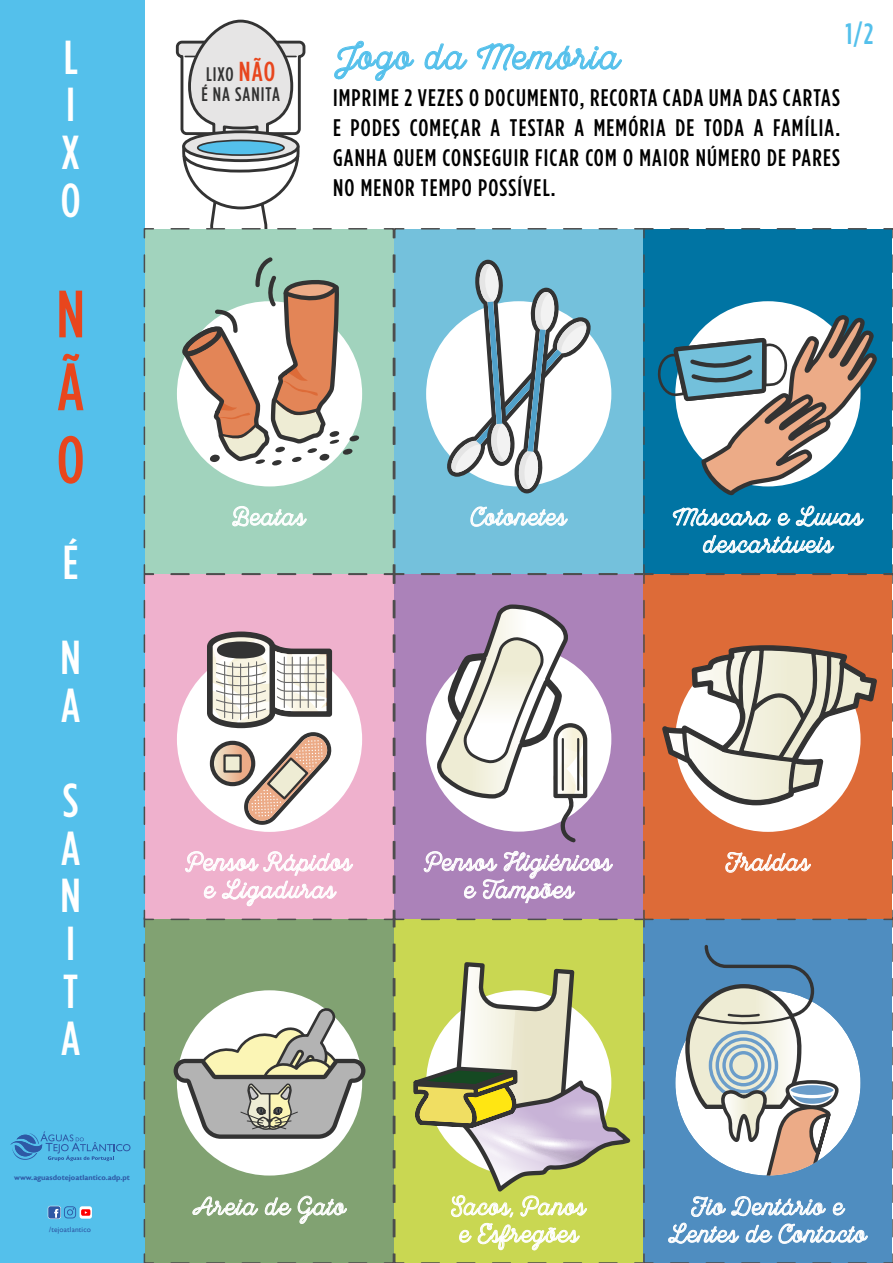
<style>
.page{position:relative;width:893px;height:1263px;background:#fff}
.page>*{position:absolute;margin:0;border:0;box-sizing:border-box;transform-origin:0 0}
.t1{font:500 66.75px/72.9px "Gotham Condensed";color:#e8461d;text-align:justify}
.t2{font:500 47.7px/47.7px "Gotham Condensed";color:#fff;text-align:justify}
.t3{font:36px "Local Brewery";letter-spacing:.05em;color:#54c0eb}
.t4{font:500 29.4px "Gotham Condensed";color:#54c0eb}
.t5{font:24.3px/27.5px "Local Brewery";letter-spacing:.05em;color:#fff;text-align:center}
.t6{font:500 24px/30px "Gotham Condensed";letter-spacing:.05em;color:#000;text-align:justify}
.t7{font:500 19.65px/20.9px "Gotham Condensed";letter-spacing:.05em;color:#333}
.t8{font:700 7.5px "Gill Sans";color:#2e58a5}
.t9{font:7.5px "Gill Sans";letter-spacing:.02em;color:#2e58a5}
.s1{font-size:27.45px;color:#e8461d}
</style>
<div class="page">
<svg style="left:334px;top:40px;width:80px;height:41px"></svg>
<svg style="left:424px;top:43px;width:44px;height:27px"></svg>
<svg style="left:477px;top:43px;width:145px;height:28px"></svg>
<div style="left:0;top:0;width:144px;height:1263px;background:#54c0eb"></div>
<svg style="left:10px;top:1131px;width:121px;height:30px"></svg>
<div style="left:145px;top:918px;width:249px;height:345px;background:#81a272"></div>
<div style="left:177px;top:990px;width:185px;height:185px;background:#fff;border-radius:50%"></div>
<svg style="left:174px;top:1007px;width:191px;height:135px"></svg>
<svg style="left:192px;top:1196px;width:66px;height:20px"></svg>
<svg style="left:265px;top:1195px;width:82px;height:29px"></svg>
<svg style="left:170px;top:1262px;width:197px;height:1px"></svg>
<svg style="left:143px;top:1252px;width:11px;height:11px"></svg>
<svg style="left:144px;top:935px;width:1px;height:302px"></svg>
<div style="left:145px;top:574px;width:249px;height:345px;background:#efb1cd"></div>
<svg style="left:185px;top:851px;width:168px;height:55px"></svg>
<svg style="left:170px;top:918px;width:198px;height:2px"></svg>
<svg style="left:143px;top:909px;width:11px;height:19px"></svg>
<svg style="left:144px;top:592px;width:1px;height:301px"></svg>
<div style="left:394px;top:229px;width:249px;height:344px;background:#74c1dc"></div>
<div style="left:426px;top:301px;width:185px;height:185px;background:#fff;border-radius:50%"></div>
<svg style="left:444px;top:260px;width:149px;height:233px"></svg>
<svg style="left:470px;top:506px;width:98px;height:21px"></svg>
<svg style="left:421px;top:228px;width:197px;height:2px"></svg>
<div style="left:394px;top:918px;width:249px;height:345px;background:#c9d752"></div>
<svg style="left:384px;top:1253px;width:21px;height:10px"></svg>
<svg style="left:393px;top:943px;width:2px;height:295px"></svg>
<div style="left:394px;top:574px;width:249px;height:345px;background:#ab82b9"></div>
<div style="left:426px;top:646px;width:185px;height:186px;background:#fff;border-radius:50%"></div>
<svg style="left:432px;top:604px;width:155px;height:238px"></svg>
<hr style="left:562px;top:739px;width:2px;height:51px;background:#333">
<hr style="left:577px;top:739px;width:2px;height:51px;background:#333">
<svg style="left:423px;top:851px;width:190px;height:52px"></svg>
<svg style="left:420px;top:918px;width:198px;height:2px"></svg>
<svg style="left:383px;top:909px;width:22px;height:19px"></svg>
<svg style="left:393px;top:599px;width:2px;height:295px"></svg>
<svg style="left:413px;top:573px;width:213px;height:2px"></svg>
<div style="left:644px;top:229px;width:248px;height:344px;background:#0074a3"></div>
<svg style="left:657px;top:310px;width:220px;height:244px"></svg>
<svg style="left:643px;top:246px;width:2px;height:310px"></svg>
<svg style="left:634px;top:228px;width:20px;height:11px"></svg>
<svg style="left:671px;top:228px;width:196px;height:2px"></svg>
<svg style="left:883px;top:228px;width:10px;height:11px"></svg>
<svg style="left:892px;top:255px;width:1px;height:294px"></svg>
<div style="left:644px;top:918px;width:248px;height:345px;background:#4f8dc0"></div>
<div style="left:675px;top:990px;width:185px;height:185px;background:#fff;border-radius:50%"></div>
<svg style="left:685px;top:945px;width:155px;height:230px"></svg>
<svg style="left:668px;top:1196px;width:200px;height:48px"></svg>
<svg style="left:883px;top:1253px;width:10px;height:10px"></svg>
<svg style="left:670px;top:1262px;width:196px;height:1px"></svg>
<svg style="left:413px;top:935px;width:241px;height:328px"></svg>
<svg style="left:892px;top:944px;width:1px;height:294px"></svg>
<div style="left:644px;top:574px;width:248px;height:345px;background:#dd6b38"></div>
<div style="left:675px;top:647px;width:185px;height:185px;background:#fff;border-radius:50%"></div>
<svg style="left:662px;top:645px;width:214px;height:161px"></svg>
<svg style="left:725px;top:852px;width:86px;height:21px"></svg>
<svg style="left:883px;top:909px;width:10px;height:19px"></svg>
<svg style="left:670px;top:918px;width:197px;height:2px"></svg>
<svg style="left:634px;top:909px;width:20px;height:19px"></svg>
<svg style="left:643px;top:592px;width:2px;height:310px"></svg>
<svg style="left:633px;top:563px;width:21px;height:22px"></svg>
<svg style="left:662px;top:573px;width:213px;height:2px"></svg>
<svg style="left:882px;top:564px;width:11px;height:20px"></svg>
<svg style="left:892px;top:600px;width:1px;height:294px"></svg>
<div style="left:48px;top:1206px;width:13px;height:13px;border:1px solid #fff;border-radius:2px"></div>
<div style="left:48px;top:1206px;width:12px;height:12px;background:#2e58a5;border-radius:2px"></div>
<svg style="left:54px;top:1209px;width:4px;height:9px"></svg>
<svg style="left:64px;top:1206px;width:12px;height:12px"></svg>
<svg style="left:80px;top:1206px;width:12px;height:13px"></svg>
<svg style="left:81px;top:1209px;width:9px;height:7px"></svg>
<svg style="left:175px;top:19px;width:131px;height:117px"></svg>
<svg style="left:184px;top:132px;width:114px;height:29px"></svg>
<div style="left:182px;top:130px;width:118px;height:32px;border:3px solid #333;border-radius:50%"></div>
<div style="left:197px;top:140px;width:88px;height:16px;border:2px solid #333;border-radius:50%"></div>
<div style="left:145px;top:229px;width:249px;height:344px;background:#a1d3bd"></div>
<svg style="left:383px;top:564px;width:22px;height:20px"></svg>
<svg style="left:143px;top:563px;width:12px;height:22px"></svg>
<svg style="left:144px;top:246px;width:1px;height:302px"></svg>
<svg style="left:143px;top:227px;width:11px;height:12px"></svg>
<svg style="left:162px;top:143px;width:214px;height:682px"></svg>
<svg style="left:383px;top:228px;width:22px;height:11px"></svg>
<svg style="left:393px;top:254px;width:2px;height:295px"></svg>
<p class="t4" style="left:845px;top:16px;width:30px">1/2</p>
<h2 class="t2" style="left:64px;top:33px;width:16px">L</h2>
<h3 class="t3" style="left:338px;top:35px;width:283px">Jogo da Memória</h3>
<h2 class="t2" style="left:61px;top:80px;width:21px">I X O</h2>
<p class="t7" style="left:201px;top:63px;width:80px">LIXO <span class="s1">NÃO<br></span>É NA SANITA</p>
<p class="t6" style="left:333px;top:83px;width:509px">IMPRIME 2 VEZES O DOCUMENTO, RECORTA CADA UMA DAS CARTAS E PODES COMEÇAR A TESTAR A MEMÓRIA DE TODA A FAMÍLIA.<br>GANHA QUEM CONSEGUIR FICAR COM O MAIOR NÚMERO DE PARES NO MENOR TEMPO POSSÍVEL.</p>
<h1 class="t1" style="left:56px;top:277px;width:30px">N Ã O</h1>
<h2 class="t2" style="left:61px;top:514px;width:22px;line-height:95.4px">É<br>N</h2>
<h2 class="t2" style="left:61px;top:657px;width:21px;line-height:95.4px">A<br>S</h2>
<h2 class="t2" style="left:61px;top:823px;width:22px">A N I T A</h2>
<p class="t8" style="left:14px;top:1173px;width:117px">www.aguasdotejoatlantico.adp.pt</p>
<p class="t9" style="left:49px;top:1225px;width:43px">/tejoatlantico</p>
<p class="t5" style="left:234px;top:503px;width:72px">Beatas</p>
<p class="t5" style="left:188px;top:848px;width:165px">Pensos Rápidos e Ligaduras</p>
<p class="t5" style="left:194px;top:1192px;width:153px">Areia de Gato</p>
<p class="t5" style="left:472px;top:503px;width:96px">Cotonetes</p>
<p class="t5" style="left:674px;top:503px;width:190px">Máscara e Luvas descartáveis</p>
<p class="t5" style="left:426px;top:848px;width:186px">Pensos Higiénicos e Tampões</p>
<p class="t5" style="left:727px;top:848px;width:84px">Fraldas</p>
<p class="t5" style="left:452px;top:1192px;width:134px;text-align:left">Sacos, Panos e Esfregões</p>
<p class="t5" style="left:670px;top:1192px;width:198px">Fio Dentário e<br>Lentes de Contacto</p>
</div>
